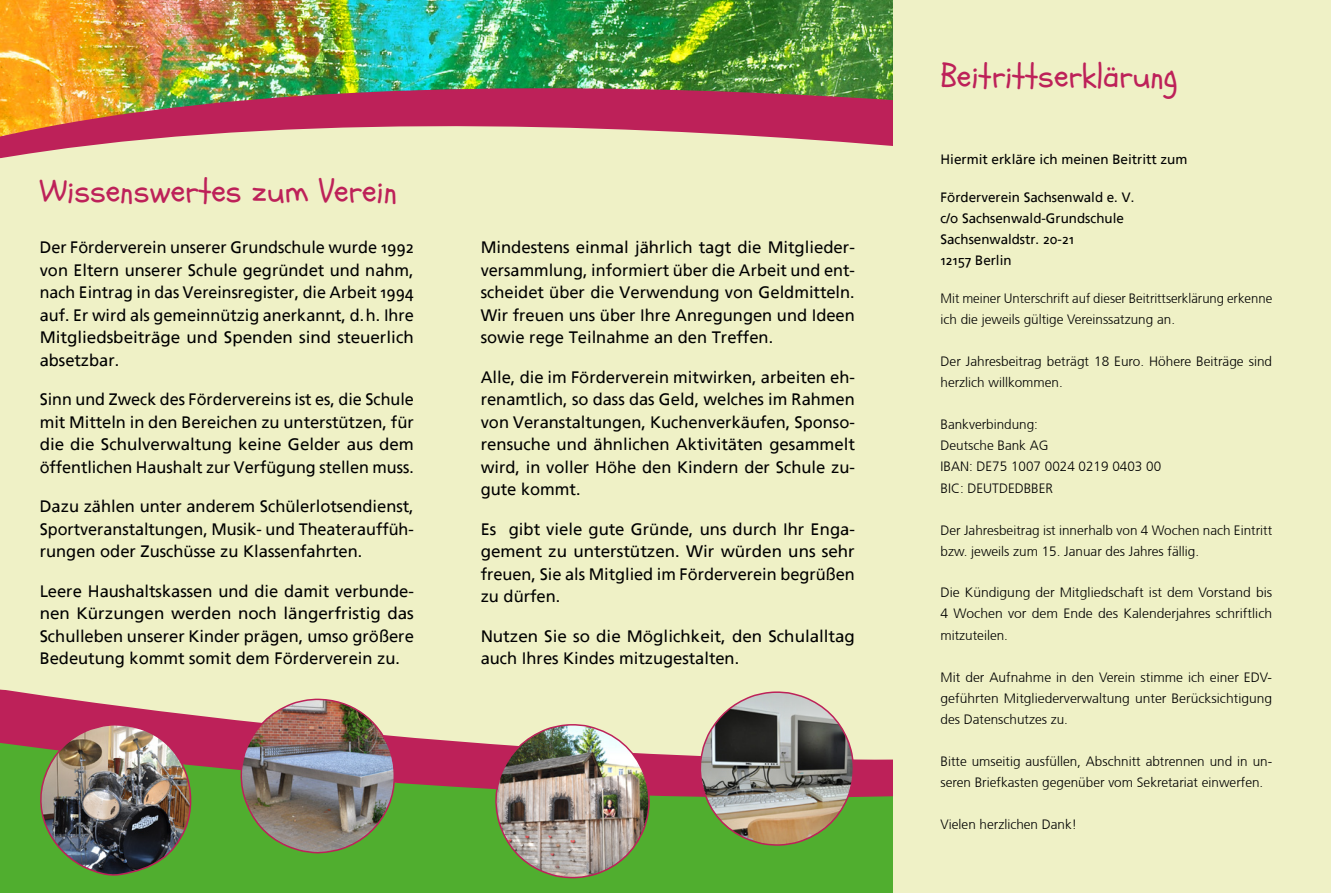
<style>
.page{position:relative;width:1331px;height:893px;background:#eff1c6}
.page>*{position:absolute;margin:0;border:0;box-sizing:border-box;transform-origin:0 0}
.t1{font:33px "Schoolbell";color:#bd2159}
.t2{font:16.5px/22.5px "Frutiger Linotype";color:#000;text-align:justify}
.t3{font:300 13.5px/21px "Frutiger CE";color:#000}
.t4{font:13.5px/21px "Frutiger Linotype";color:#000}
</style>
<div class="page">
<div style="left:0;top:864px;width:893px;height:29px;background:#50ae2f"></div>
<div style="left:0;top:820px;width:893px;height:44px;background:#50ae2f"></div>
<svg style="left:0;top:689px;width:893px;height:131px"></svg>
<img style="left:0;top:0;width:893px;height:22px">
<img style="left:0;top:22px;width:893px;height:44px">
<img style="left:0;top:66px;width:893px;height:93px">
<img style="left:29px;top:723px;width:165px;height:155px">
<img style="left:240px;top:698px;width:158px;height:156px">
<img style="left:495px;top:723px;width:155px;height:156px">
<svg style="left:699px;top:691px;width:156px;height:155px;background:#8c8d75"></svg>
<h1 class="t1" style="left:40px;top:170px;width:359px">Wissenswertes zum Verein</h1>
<p class="t2" style="left:40px;top:236px;width:376px">Der Förderverein unserer Grundschule wurde 1992 von Eltern unserer Schule gegründet und nahm, nach Eintrag in das Vereinsregister, die Arbeit 1994 auf. Er wird als gemeinnützig anerkannt, d.h. Ihre Mitgliedsbeiträge und Spenden sind steuerlich absetzbar.</p>
<p class="t2" style="left:40px;top:388px;width:376px">Sinn und Zweck des Fördervereins ist es, die Schule mit Mitteln in den Bereichen zu unterstützen, für die die Schulverwaltung keine Gelder aus dem öffentlichen Haushalt zur Verfügung stellen muss.</p>
<p class="t2" style="left:40px;top:495px;width:376px">Dazu zählen unter anderem Schülerlotsendienst, Sportveranstaltungen, Musik- und Theaterauffüh&shy;rungen oder Zuschüsse zu Klassenfahrten.</p>
<p class="t2" style="left:40px;top:580px;width:376px">Leere Haushaltskassen und die damit verbunde&shy;nen Kürzungen werden noch längerfristig das Schulleben unserer Kinder prägen, umso größere Bedeutung kommt somit dem Förderverein zu.</p>
<p class="t2" style="left:481px;top:236px;width:376px">Mindestens einmal jährlich tagt die Mitglieder&shy;versammlung, informiert über die Arbeit und ent&shy;scheidet über die Verwendung von Geldmitteln.<br>Wir freuen uns über Ihre Anregungen und Ideen sowie rege Teilnahme an den Treffen.</p>
<p class="t2" style="left:481px;top:366px;width:376px">Alle, die im Förderverein mitwirken, arbeiten eh&shy;renamtlich, so dass das Geld, welches im Rahmen von Veranstaltungen, Kuchenverkäufen, Sponso&shy;rensuche und ähnlichen Aktivitäten gesammelt wird, in voller Höhe den Kindern der Schule zu&shy;gute kommt.</p>
<p class="t2" style="left:481px;top:518px;width:376px">Es gibt viele gute Gründe, uns durch Ihr Enga&shy;gement zu unterstützen. Wir würden uns sehr freuen, Sie als Mitglied im Förderverein begrüßen zu dürfen.</p>
<p class="t2" style="left:481px;top:625px;width:376px">Nutzen Sie so die Möglichkeit, den Schulalltag auch Ihres Kindes mitzugestalten.</p>
<h1 class="t1" style="left:940px;top:54px;width:238px">Beitrittserklärung</h1>
<p class="t4" style="left:940px;top:149px;width:248px">Hiermit erkläre ich meinen Beitritt zum</p>
<p class="t4" style="left:940px;top:187px;width:195px">Förderverein Sachsenwald e. V. c/o Sachsenwald-Grundschule<br>Sachsenwaldstr. 20-21<br>12157 Berlin</p>
<p class="t3" style="left:940px;top:288px;width:333px">Mit meiner Unterschrift auf dieser Beitrittserklärung erkenne ich die jeweils gültige Vereinssatzung an.</p>
<p class="t3" style="left:940px;top:351px;width:333px">Der Jahresbeitrag beträgt 18 Euro. Höhere Beiträge sind herzlich willkommen.</p>
<p class="t3" style="left:940px;top:414px;width:222px">Bankverbindung:<br>Deutsche Bank AG<br>IBAN: DE75 1007 0024 0219 0403 00<br>BIC: DEUTDEDBBER</p>
<p class="t3" style="left:940px;top:519px;width:333px">Der Jahresbeitrag ist innerhalb von 4 Wochen nach Eintritt bzw. jeweils zum 15. Januar des Jahres fällig.</p>
<p class="t3" style="left:940px;top:582px;width:333px;text-align:justify">Die Kündigung der Mitgliedschaft ist dem Vorstand bis 4 Wochen vor dem Ende des Kalenderjahres schriftlich mitzuteilen.</p>
<p class="t3" style="left:940px;top:666px;width:333px;text-align:justify">Mit der Aufnahme in den Verein stimme ich einer EDV&shy;geführten Mitgliederverwaltung unter Berücksichtigung des Datenschutzes zu.</p>
<p class="t3" style="left:940px;top:750px;width:333px">Bitte umseitig ausfüllen, Abschnitt abtrennen und in un&shy;seren Briefkasten gegenüber vom Sekretariat einwerfen.</p>
<p class="t3" style="left:940px;top:813px;width:138px">Vielen herzlichen Dank!</p>
</div>
